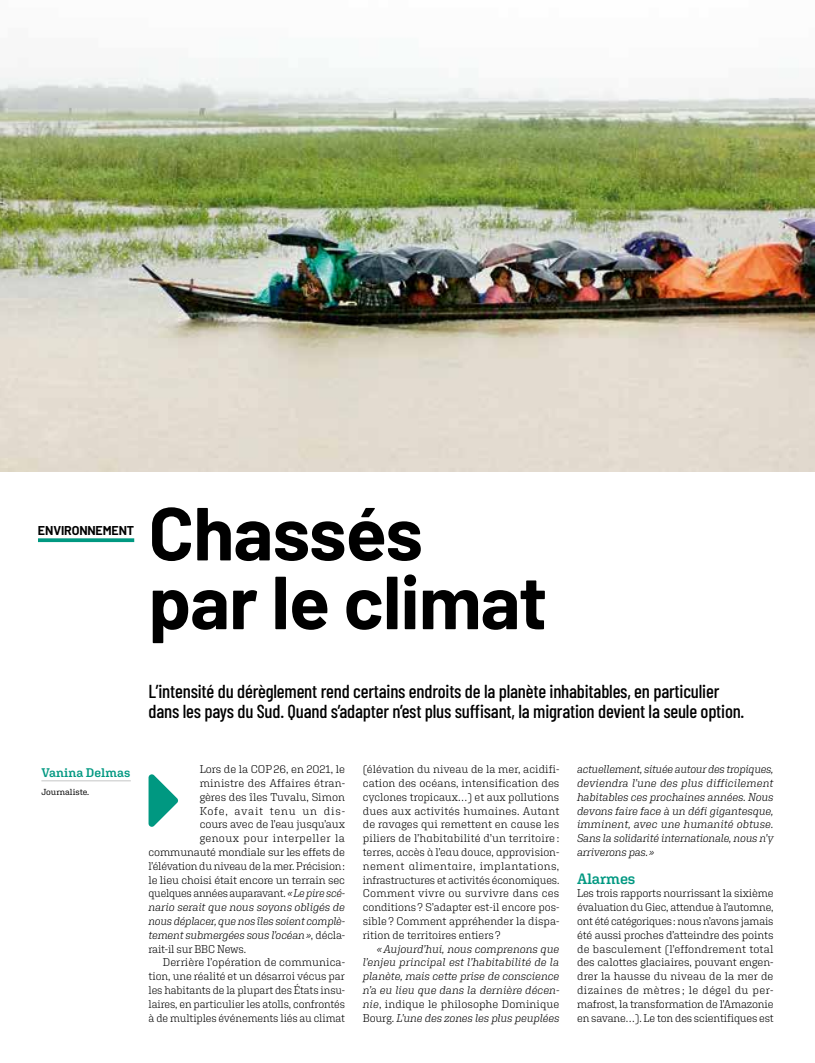
<style>
.page{position:relative;width:815px;height:1063px;background:#fff}
.page>*{position:absolute;margin:0;border:0;box-sizing:border-box;transform-origin:0 0}
.t1{font:700 75px/68.8px "Barlow";letter-spacing:-.01em;color:#000}
.t2{font:500 18.75px/20px "Barlow Condensed";letter-spacing:-.01em;color:#000}
.t3{font:600 15px "Aglet Slab";letter-spacing:-.015em;color:#009881}
.t4{font:700 12.5px "Barlow";letter-spacing:-.01em;color:#000}
.t5{font:600 12.5px "Aglet Slab";color:#009881}
.t6{font:300 11.25px/13.8px "Aglet Slab";letter-spacing:-.01em;color:#000;text-align:justify}
.t7{font:italic 300 11.25px/13.8px "Aglet Slab";letter-spacing:-.015em;color:#000;text-align:justify}
.t8{font:300 11.25px "Aglet Slab";letter-spacing:.01em;color:#000}
.t9{font:300 11.25px "Aglet Slab";letter-spacing:.035em;color:#000}
.t10{font:300 11.25px "Aglet Slab";letter-spacing:.07em;color:#000}
.t11{font:8.75px "Aglet Slab";letter-spacing:-.005em;color:#000}
.s1{font-style:italic}
.s2{font-style:normal}
</style>
<div class="page">
<img style="left:0;top:58px;width:815px;height:413px">
<hr style="left:41px;top:780px;width:90px;height:1px;background:#c5c6c6">
<svg style="left:38px;top:538px;width:96px;height:4px"></svg>
<p class="t4" style="left:38px;top:521px;width:98px">ENVIRONNEMENT</p>
<h1 class="t1" style="left:149px;top:493px;width:400px">Chassés par le climat</h1>
<h2 class="t2" style="left:149px;top:680px;width:597px">L’intensité du dérèglement rend certains endroits de la planète inhabitables, en particulier dans les pays du Sud. Quand s’adapter n’est plus suffisant, la migration devient la seule option.</h2>
<p class="t5" style="left:41px;top:765px;width:90px">Vanina Delmas</p>
<p class="t11" style="left:41px;top:786px;width:49px">Journaliste.</p>
<p class="t6" style="left:200px;top:762px;width:147px">Lors de la COP26, en 2021, le</p>
<p class="t8" style="left:200px;top:776px;width:147px">ministre des Affaires étran-</p>
<p class="t6" style="left:200px;top:790px;width:147px">gères des îles Tuvalu, Simon</p>
<p class="t10" style="left:200px;top:804px;width:147px">Kofe, avait tenu un dis-</p>
<p class="t6" style="left:200px;top:817px;width:147px">cours avec de l’eau jusqu’aux</p>
<p class="t9" style="left:200px;top:832px;width:147px">genoux pour interpeller la</p>
<p class="t6" style="left:149px;top:845px;width:198px">communauté mondiale sur les effets de</p>
<p class="t6" style="left:149px;top:859px;width:198px">l’élévation du niveau de la mer. Précision:</p>
<p class="t6" style="left:149px;top:873px;width:198px">le lieu choisi était encore un terrain sec</p>
<p class="t6" style="left:149px;top:886px;width:198px">quelques années auparavant. <span class="s1">«Le pire scé-</span></p>
<p class="t7" style="left:149px;top:900px;width:198px">nario serait que nous soyons obligés de</p>
<p class="t7" style="left:149px;top:914px;width:198px">nous déplacer, que nos îles soient complè-</p>
<p class="t7" style="left:149px;top:928px;width:198px">tement submergées sous l’océan»<span class="s2">, décla-</span></p>
<p class="t6" style="left:149px;top:942px;width:99px">rait-il sur BBC News.</p>
<p class="t6" style="left:163px;top:955px;width:184px">Derrière l’opération de communica-</p>
<p class="t6" style="left:149px;top:969px;width:198px">tion, une réalité et un désarroi vécus par</p>
<p class="t6" style="left:149px;top:983px;width:198px">les habitants de la plupart des États insu-</p>
<p class="t6" style="left:149px;top:997px;width:198px">laires, en particulier les atolls, confrontés</p>
<p class="t6" style="left:149px;top:1011px;width:198px">à de multiples événements liés au climat</p>
<p class="t6" style="left:363px;top:762px;width:198px">(élévation du niveau de la mer, acidifi&shy;cation des océans, intensification des cyclones tropicaux…) et aux pollutions dues aux activités humaines. Autant de ravages qui remettent en cause les piliers de l’habitabilité d’un territoire : terres, accès à l’eau douce, approvision&shy;nement alimentaire, implantations, infrastructures et activités économiques.<br>Comment vivre ou survivre dans ces conditions ? S’adapter est-il encore pos&shy;sible ? Comment appréhender la dispa&shy;rition de territoires entiers ?</p>
<p class="t7" style="left:363px;top:942px;width:198px;text-indent:14px">«Aujourd’hui, nous comprenons que l’enjeu principal est l’habitabilité de la planète, mais cette prise de conscience n’a eu lieu que dans la dernière décen&shy;nie<span class="s2">, indique le philosophe Dominique Bourg.</span> L’une des zones les plus peuplées</p>
<p class="t7" style="left:577px;top:762px;width:198px">actuellement, située autour des tropiques, deviendra l’une des plus difficilement habitables ces prochaines années. Nous devons faire face à un défi gigantesque, imminent, avec une humanité obtuse.<br>Sans la solidarité internationale, nous n’y arriverons pas.»</p>
<h3 class="t3" style="left:577px;top:869px;width:60px">Alarmes</h3>
<p class="t6" style="left:577px;top:886px;width:198px">Les trois rapports nourrissant la sixième évaluation du Giec, attendue à l’automne, ont été catégoriques: nous n’avons jamais été aussi proches d’atteindre des points de basculement (l’effondrement total des calottes glaciaires, pouvant engen&shy;drer la hausse du niveau de la mer de dizaines de mètres ; le dégel du per&shy;mafrost, la transformation de l’Amazonie en savane…). Le ton des scientifiques est</p>
</div>
